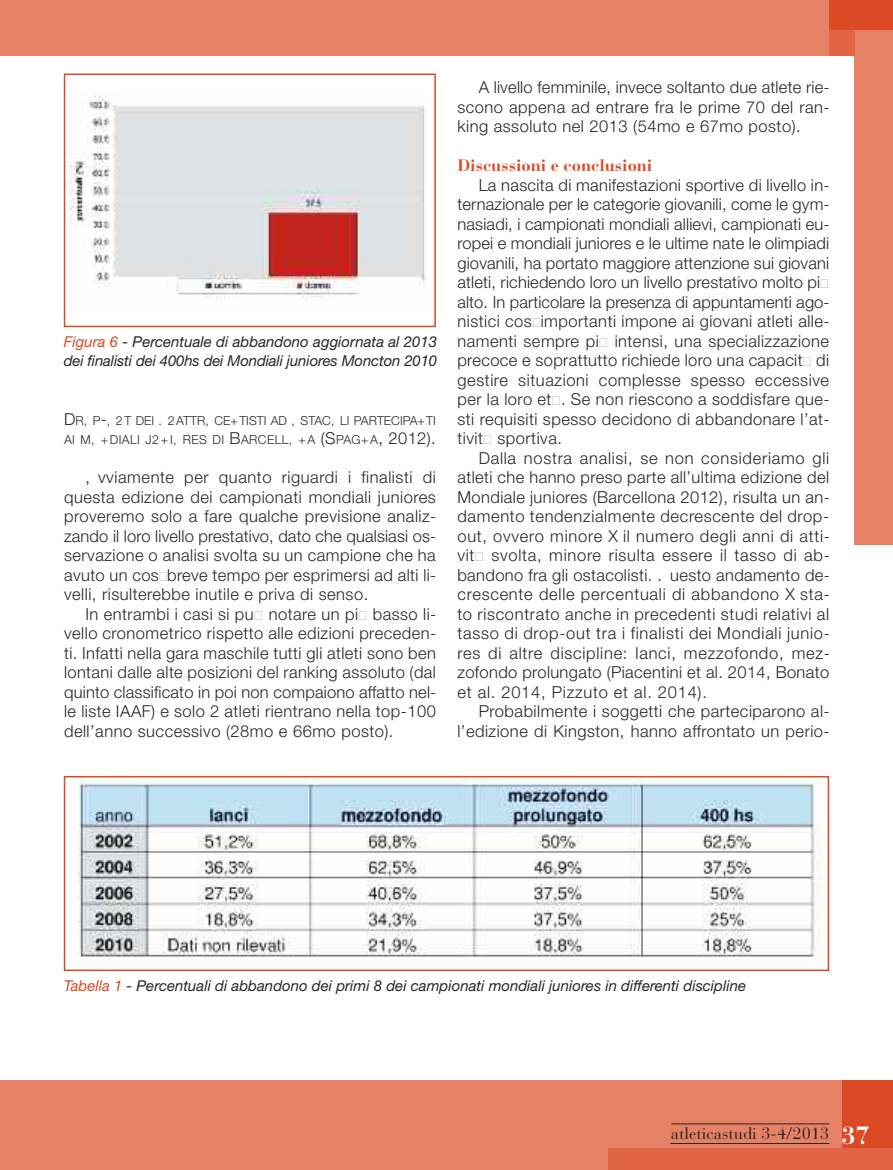
<style>
.page{position:relative;width:893px;height:1170px;background:#fff}
.page>*{position:absolute;margin:0;border:0;box-sizing:border-box;transform-origin:0 0}
.t1{font:300 16.5px/19.5px "Helvetica Neue";letter-spacing:.03em;color:#272627;text-align:justify}
.t2{font:700 16.5px "Bauer Bodoni";color:#dc4a24}
.t3{font:16.5px "Bauer Bodoni";color:#272627}
.t4{font:italic 15px/19.5px "Helvetica Neue";color:#272627}
.t5{font:300 12.3px/19.5px "Helvetica Neue";color:#272627}
.s1{color:#dc4a24}
.s2{font-size:16.5px}
.s3{font-weight:700;font-size:24.75px;color:#fff}
</style>
<div class="page">
<div style="left:855px;top:22px;width:38px;height:523px;background:#e78166"></div>
<div style="left:0;top:0;width:893px;height:55px;background:#e78166"></div>
<div style="left:0;top:1080px;width:893px;height:89px;background:#e78166"></div>
<div style="left:842px;top:1080px;width:51px;height:68px;background:#dc4a24"></div>
<div style="left:608px;top:1148px;width:285px;height:21px;background:#e16545"></div>
<div style="left:829px;top:0;width:26px;height:55px;background:#e16545"></div>
<div style="left:829px;top:0;width:64px;height:30px;background:#dc4a24"></div>
<hr style="left:670px;top:1142px;width:159px;height:1px;background:#272627">
<hr style="left:671px;top:1123px;width:158px;height:1px;background:#272627">
<img style="left:70px;top:96px;width:356px;height:203px">
<div style="left:64px;top:74px;width:372px;height:253px;border:2px solid #dc4a24"></div>
<img style="left:79px;top:779px;width:738px;height:178px">
<div style="left:64px;top:776px;width:765px;height:195px;border:2px solid #dc4a24"></div>
<img style="left:341px;top:808px;width:103px;height:16px">
<p class="t4" style="left:64px;top:331px;width:375px"><span class="s1">Figura 6</span> - Percentuale di abbandono aggiornata al 2013 dei finalisti dei 400hs dei Mondiali juniores Moncton 2010</p>
<p class="t5" style="left:64px;top:410px;width:373px"><span class="s2">D</span>R, P<span class="s2">-</span>, 2 T DEI . 2 ATTR, CE+ TISTI AD , STAC, LI PARTECIPA+ TI<br>AI M, + DIALI J2 + I, RES DI <span class="s2">B</span>ARCELL, + A <span class="s2">(S</span>PAG+ A<span class="s2">, 2012).</span></p>
<p class="t1" style="left:64px;top:467px;width:374px;text-indent:21px">, vviamente per quanto riguardi i finalisti di questa edizione dei campionati mondiali juniores proveremo solo a fare qualche previsione analiz&shy;zando il loro livello prestativo, dato che qualsiasi os&shy;servazione o analisi svolta su un campione che ha avuto un cosZbreve tempo per esprimersi ad alti li&shy;velli, risulterebbe inutile e priva di senso.</p>
<p class="t1" style="left:64px;top:604px;width:374px;text-indent:21px">In entrambi i casi si pu] notare un pi_ basso li&shy;vello cronometrico rispetto alle edizioni preceden&shy;ti. Infatti nella gara maschile tutti gli atleti sono ben lontani dalle alte posizioni del ranking assoluto (dal quinto classificato in poi non compaiono affatto nel&shy;le liste IAAF) e solo 2 atleti rientrano nella top-100 dell’anno successivo (28mo e 66mo posto).</p>
<p class="t1" style="left:457px;top:77px;width:374px;text-indent:21px">A livello femminile, invece soltanto due atlete rie&shy;scono appena ad entrare fra le prime 70 del ran&shy;king assoluto nel 2013 (54mo e 67mo posto).</p>
<p class="t2" style="left:457px;top:159px;width:197px">Discussioni e conclusioni</p>
<p class="t1" style="left:457px;top:175px;width:374px;text-indent:21px">La nascita di manifestazioni sportive di livello in&shy;ternazionale per le categorie giovanili, come le gym&shy;nasiadi, i campionati mondiali allievi, campionati eu&shy;ropei e mondiali juniores e le ultime nate le olimpiadi giovanili, ha portato maggiore attenzione sui giovani atleti, richiedendo loro un livello prestativo molto pi_ alto. In particolare la presenza di appuntamenti ago&shy;nistici cosZimportanti impone ai giovani atleti alle&shy;namenti sempre pi_ intensi, una specializzazione precoce e soprattutto richiede loro una capacitU di gestire situazioni complesse spesso eccessive per la loro etU. Se non riescono a soddisfare que&shy;sti requisiti spesso decidono di abbandonare l’at&shy;tivitU sportiva.</p>
<p class="t1" style="left:457px;top:448px;width:374px;text-indent:21px">Dalla nostra analisi, se non consideriamo gli atleti che hanno preso parte all’ultima edizione del Mondiale juniores (Barcellona 2012), risulta un an&shy;damento tendenzialmente decrescente del drop&shy;out, ovvero minore X il numero degli anni di atti&shy;vitU svolta, minore risulta essere il tasso di ab&shy;bandono fra gli ostacolisti. . uesto andamento de&shy;crescente delle percentuali di abbandono X sta&shy;to riscontrato anche in precedenti studi relativi al tasso di drop-out tra i finalisti dei Mondiali junio&shy;res di altre discipline: lanci, mezzofondo, mez&shy;zofondo prolungato (Piacentini et al. 2014, Bonato et al. 2014, Pizzuto et al. 2014).</p>
<p class="t1" style="left:457px;top:701px;width:374px;text-align:right">Probabilmente i soggetti che parteciparono al&shy;l’edizione di Kingston, hanno affrontato un perio-</p>
<p class="t4" style="left:64px;top:975px;width:684px"><span class="s1">Tabella 1</span> - Percentuali di abbandono dei primi 8 dei campionati mondiali juniores in differenti discipline</p>
<p class="t3" style="left:671px;top:1127px;width:200px">atleticastudi 3-4/2013 <span class="s3">37</span></p>
</div>
